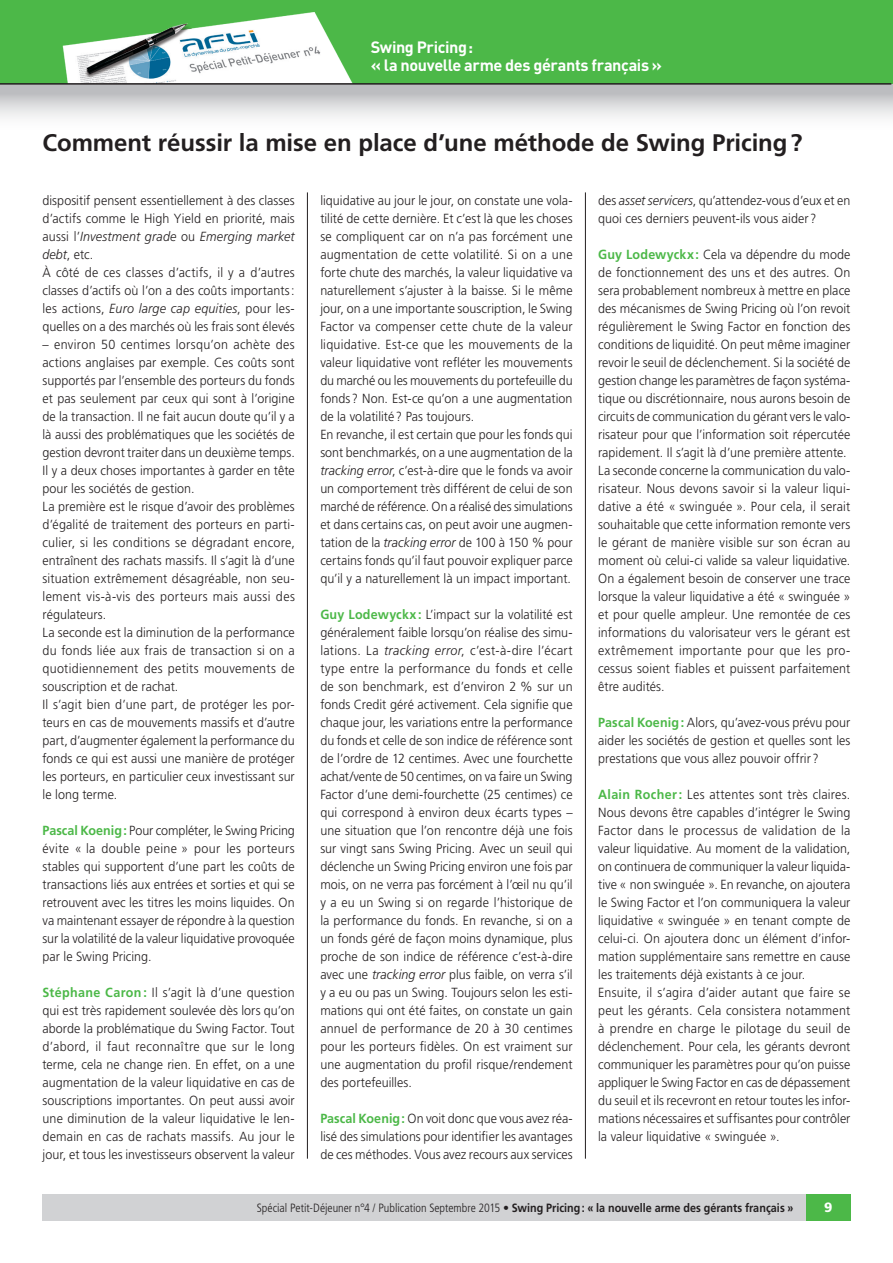
<style>
.page{position:relative;width:893px;height:1263px;background:#fff}
.page>*{position:absolute;margin:0;border:0;box-sizing:border-box;transform-origin:0 0}
.t1{font:700 24px "Frutiger";letter-spacing:-.005em;color:#231f20}
.t2{font:700 16.2px/17.5px "DIN";letter-spacing:-.025em;color:#fff}
.t3{font:900 13.5px "Frutiger";color:#fff}
.t4{font:300 13.2px/18px "Frutiger";letter-spacing:.005em;color:#231f20;scale:.95 1}
.t5{font:300 condensed 12px "Frutiger";color:#231f20}
.s1{font-style:italic}
.s2{font-weight:700;color:#4cb848}
.s3{font-weight:700;font-stretch:normal}
</style>
<div class="page">
<div style="left:0;top:0;width:893px;height:84px;background:#4cb848"></div>
<img style="left:62px;top:12px;width:291px;height:71px">
<div style="left:0;top:84px;width:893px;height:49px;background:linear-gradient(to bottom,#b4b5b8,#fff)"></div>
<hr style="left:0;top:83px;width:891px;height:2px;background:#231f20">
<div style="left:43px;top:1194px;width:807px;height:26px;background:#d1d2d4"></div>
<div style="left:806px;top:1194px;width:44px;height:26px;background:#4cb848"></div>
<hr style="left:307px;top:192px;width:1px;height:967px;background:#231f20">
<hr style="left:585px;top:192px;width:1px;height:967px;background:#231f20">
<p class="t2" style="left:371px;top:38px;width:293px">Swing Pricing:<br>« la nouvelle arme des gérants français »</p>
<h1 class="t1" style="left:43px;top:129px;width:761px">Comment réussir la mise en place d’une méthode de Swing Pricing?</h1>
<p class="t4" style="left:43px;top:191px;width:267px">dispositif pensent essentiellement à des classes d’actifs comme le High Yield en priorité, mais aussi l’<span class="s1">Investment grade</span> ou <span class="s1">Emerging market debt</span>, etc.<br>À côté de ces classes d’actifs, il y a d’autres classes d’actifs où l’on a des coûts importants: les actions, <span class="s1">Euro large cap equities</span>, pour les&shy;quelles on a des marchés où les frais sont élevés</p>
<p class="t4" style="left:43px;top:335px;width:267px">– environ 50 centimes lorsqu’on achète des actions anglaises par exemple. Ces coûts sont supportés par l’ensemble des porteurs du fonds et pas seulement par ceux qui sont à l’origine de la transaction. Il ne fait aucun doute qu’il y a là aussi des problématiques que les sociétés de gestion devront traiter dans un deuxième temps.<br>Il y a deux choses importantes à garder en tête pour les sociétés de gestion.<br>La première est le risque d’avoir des problèmes d’égalité de traitement des porteurs en parti&shy;culier, si les conditions se dégradant encore, entraînent des rachats massifs. Il s’agit là d’une situation extrêmement désagréable, non seu&shy;lement vis-à-vis des porteurs mais aussi des régulateurs.<br>La seconde est la diminution de la performance du fonds liée aux frais de transaction si on a quotidiennement des petits mouvements de souscription et de rachat.<br>Il s’agit bien d’une part, de protéger les por&shy;teurs en cas de mouvements massifs et d’autre part, d’augmenter également la performance du fonds ce qui est aussi une manière de protéger les porteurs, en particulier ceux investissant sur le long terme.</p>
<p class="t4" style="left:43px;top:821px;width:267px;text-align:justify"><span class="s2">Pascal Koenig:</span> Pour compléter, le Swing Pricing évite « la double peine » pour les porteurs stables qui supportent d’une part les coûts de transactions liés aux entrées et sorties et qui se retrouvent avec les titres les moins liquides. On va maintenant essayer de répondre à la question sur la volatilité de la valeur liquidative provoquée par le Swing Pricing.</p>
<p class="t4" style="left:43px;top:983px;width:267px;text-align:justify"><span class="s2">Stéphane Caron :</span> Il s’agit là d’une question qui est très rapidement soulevée dès lors qu’on aborde la problématique du Swing Factor. Tout d’abord, il faut reconnaître que sur le long terme, cela ne change rien. En effet, on a une augmentation de la valeur liquidative en cas de souscriptions importantes. On peut aussi avoir une diminution de la valeur liquidative le len&shy;demain en cas de rachats massifs. Au jour le jour, et tous les investisseurs observent la valeur</p>
<p class="t4" style="left:320px;top:191px;width:267px">liquidative au jour le jour, on constate une vola&shy;tilité de cette dernière. Et c’est là que les choses se compliquent car on n’a pas forcément une augmentation de cette volatilité. Si on a une forte chute des marchés, la valeur liquidative va naturellement s’ajuster à la baisse. Si le même jour, on a une importante souscription, le Swing Factor va compenser cette chute de la valeur liquidative. Est-ce que les mouvements de la valeur liquidative vont refléter les mouvements du marché ou les mouvements du portefeuille du fonds? Non. Est-ce qu’on a une augmentation de la volatilité ? Pas toujours.<br>En revanche, il est certain que pour les fonds qui sont benchmarkés, on a une augmentation de la <span class="s1">tracking error</span>, c’est-à-dire que le fonds va avoir un comportement très différent de celui de son marché de référence. On a réalisé des simulations et dans certains cas, on peut avoir une augmen&shy;tation de la <span class="s1">tracking error</span> de 100 à 150 % pour certains fonds qu’il faut pouvoir expliquer parce qu’il y a naturellement là un impact important.</p>
<p class="t4" style="left:320px;top:605px;width:267px;text-align:justify"><span class="s2">Guy Lodewyckx:</span> L’impact sur la volatilité est généralement faible lorsqu’on réalise des simu&shy;lations. La <span class="s1">tracking error</span>, c’est-à-dire l’écart type entre la performance du fonds et celle de son benchmark, est d’environ 2 % sur un fonds Credit géré activement. Cela signifie que chaque jour, les variations entre la performance du fonds et celle de son indice de référence sont de l’ordre de 12 centimes. Avec une fourchette achat/vente de 50 centimes, on va faire un Swing Factor d’une demi-fourchette (25 centimes) ce qui correspond à environ deux écarts types – une situation que l’on rencontre déjà une fois sur vingt sans Swing Pricing. Avec un seuil qui déclenche un Swing Pricing environ une fois par mois, on ne verra pas forcément à l’œil nu qu’il y a eu un Swing si on regarde l’historique de la performance du fonds. En revanche, si on a un fonds géré de façon moins dynamique, plus proche de son indice de référence c’est-à-dire avec une <span class="s1">tracking error</span> plus faible, on verra s’il y a eu ou pas un Swing. Toujours selon les esti&shy;mations qui ont été faites, on constate un gain annuel de performance de 20 à 30 centimes pour les porteurs fidèles. On est vraiment sur une augmentation du profil risque/rendement des portefeuilles.</p>
<p class="t4" style="left:320px;top:1109px;width:267px;text-align:justify"><span class="s2">Pascal Koenig:</span> On voit donc que vous avez réa&shy;lisé des simulations pour identifier les avantages de ces méthodes. Vous avez recours aux services</p>
<p class="t4" style="left:598px;top:191px;width:267px">des <span class="s1">asset servicers</span>, qu’attendez-vous d’eux et en quoi ces derniers peuvent-ils vous aider?</p>
<p class="t4" style="left:598px;top:245px;width:267px"><span class="s2">Guy Lodewyckx:</span> Cela va dépendre du mode de fonctionnement des uns et des autres. On sera probablement nombreux à mettre en place des mécanismes de Swing Pricing où l’on revoit régulièrement le Swing Factor en fonction des conditions de liquidité. On peut même imaginer revoir le seuil de déclenchement. Si la société de gestion change les paramètres de façon systéma&shy;tique ou discrétionnaire, nous aurons besoin de circuits de communication du gérant vers le valo&shy;risateur pour que l’information soit répercutée rapidement. Il s’agit là d’une première attente.<br>La seconde concerne la communication du valo&shy;risateur. Nous devons savoir si la valeur liqui&shy;dative a été « swinguée ». Pour cela, il serait souhaitable que cette information remonte vers le gérant de manière visible sur son écran au moment où celui-ci valide sa valeur liquidative.<br>On a également besoin de conserver une trace lorsque la valeur liquidative a été « swinguée » et pour quelle ampleur. Une remontée de ces informations du valorisateur vers le gérant est extrêmement importante pour que les pro&shy;cessus soient fiables et puissent parfaitement être audités.</p>
<p class="t4" style="left:598px;top:713px;width:267px;text-align:justify"><span class="s2">Pascal Koenig:</span> Alors, qu’avez-vous prévu pour aider les sociétés de gestion et quelles sont les prestations que vous allez pouvoir offrir?</p>
<p class="t4" style="left:598px;top:785px;width:267px"><span class="s2">Alain Rocher:</span> Les attentes sont très claires.<br>Nous devons être capables d’intégrer le Swing Factor dans le processus de validation de la valeur liquidative. Au moment de la validation, on continuera de communiquer la valeur liquida&shy;tive « non swinguée ». En revanche, on ajoutera le Swing Factor et l’on communiquera la valeur liquidative « swinguée » en tenant compte de celui-ci. On ajoutera donc un élément d’infor&shy;mation supplémentaire sans remettre en cause les traitements déjà existants à ce jour.<br>Ensuite, il s’agira d’aider autant que faire se peut les gérants. Cela consistera notamment à prendre en charge le pilotage du seuil de déclenchement. Pour cela, les gérants devront communiquer les paramètres pour qu’on puisse appliquer le Swing Factor en cas de dépassement du seuil et ils recevront en retour toutes les infor&shy;mations nécessaires et suffisantes pour contrôler la valeur liquidative « swinguée ».</p>
<p class="t5" style="left:257px;top:1201px;width:538px">Spécial Petit-Déjeuner n°4 / Publication Septembre 2015 • <span class="s3">Swing Pricing: « la nouvelle arme des gérants français »</span></p>
<p class="t3" style="left:824px;top:1199px;width:10px">9</p>
</div>
